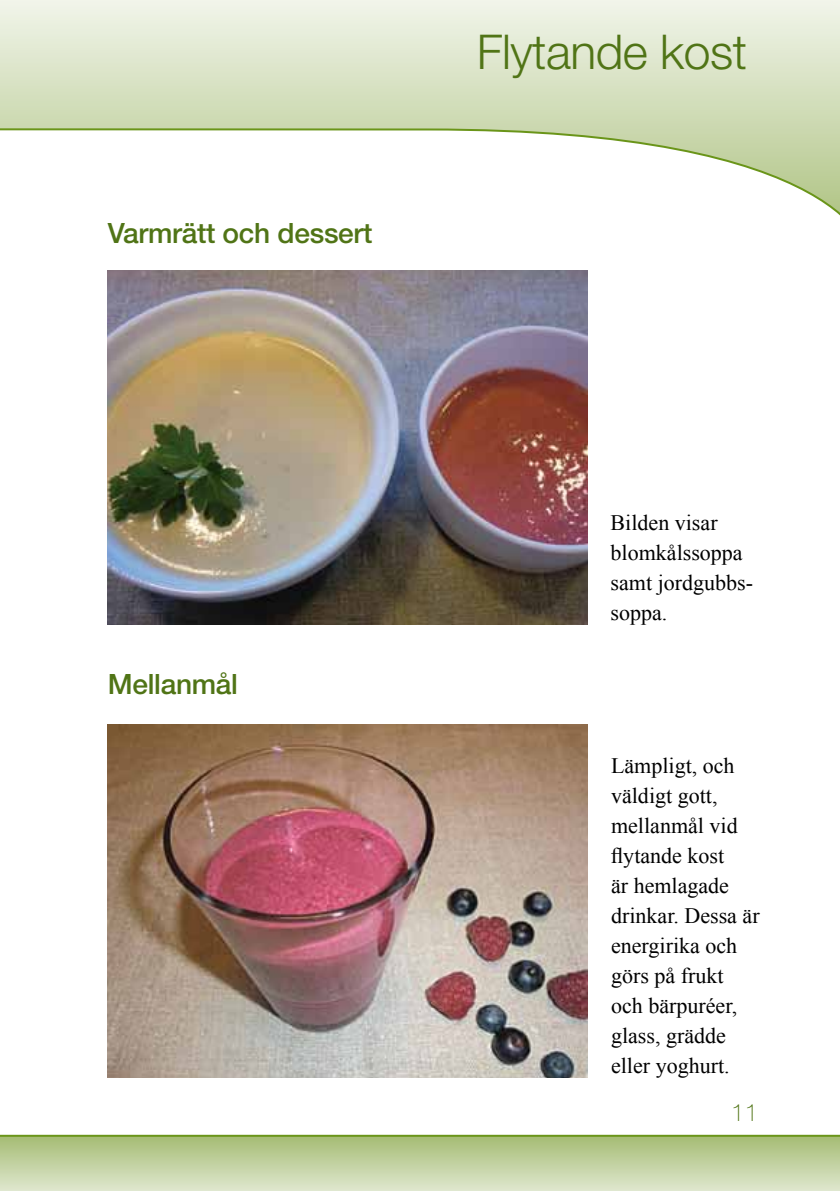
<style>
.page{position:relative;width:840px;height:1191px;background:#fff}
.page>*{position:absolute;margin:0;border:0;box-sizing:border-box;transform-origin:0 0}
.t1{font:300 48px "Helvetica Neue LT Pro";letter-spacing:-.01em;color:#507416}
.t2{font:500 28px "Helvetica Neue LT Pro";letter-spacing:-.01em;color:#507416}
.t3{font:100 24px "Helvetica Neue LT Pro";color:#507416}
.t4{font:22px/30px "Times New Roman";color:#000}
</style>
<div class="page">
<svg style="left:0;top:0;width:839px;height:215px"></svg>
<svg style="left:0;top:1134px;width:839px;height:57px;background:#c0d09e"></svg>
<img style="left:108px;top:271px;width:479px;height:353px">
<img style="left:108px;top:724px;width:479px;height:353px">
<p class="t2" style="left:108px;top:216px;width:266px">Varmrätt och dessert</p>
<h1 class="t1" style="left:476px;top:23px;width:271px">Flytande kost</h1>
<p class="t2" style="left:108px;top:667px;width:132px">Mellanmål</p>
<p class="t4" style="left:610px;top:508px;width:144px">Bilden visar blomkålssoppa samt jordgubbs&shy;soppa.</p>
<p class="t4" style="left:610px;top:750px;width:150px">Lämpligt, och väldigt gott, mellanmål vid flytande kost<br>är hemlagade drinkar. Dessa är energirika och görs på frukt och bärpuréer, glass, grädde eller yoghurt.</p>
<p class="t3" style="left:730px;top:1099px;width:29px">11</p>
</div>
